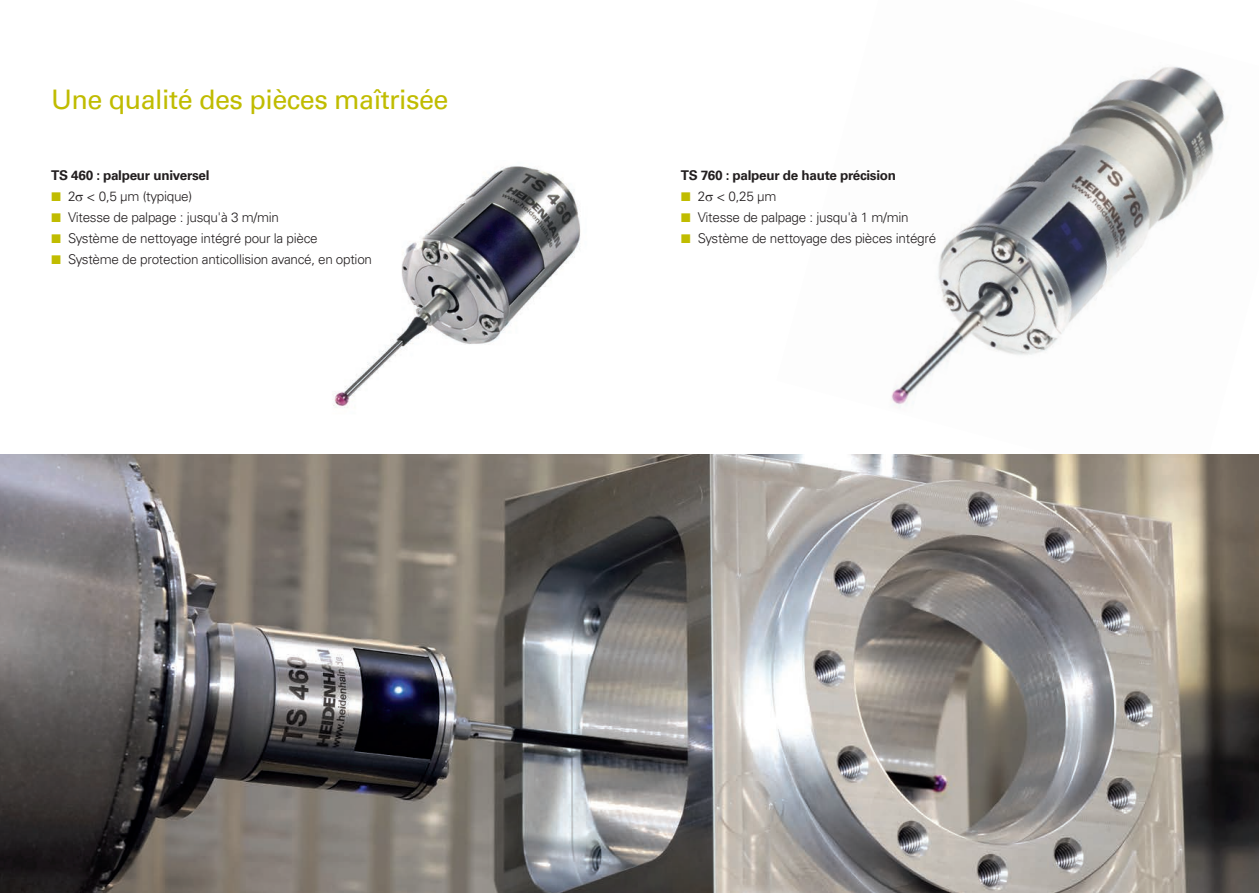
<style>
.page{position:relative;width:1259px;height:893px;background:#fff}
.page>*{position:absolute;margin:0;border:0;box-sizing:border-box;transform-origin:0 0}
.t1{font:27px "Univers LT Pro 55 Roman";letter-spacing:-.02em;color:#c0bc00}
.t2{font:300 13.5px/21px "Univers LT Pro 45";letter-spacing:-.02em;color:#231f20}
.t3{font:700 13.5px "Univers LT Pro 65";letter-spacing:-.02em;color:#231f20}
</style>
<div class="page">
<img style="left:776px;top:66px;width:483px;height:389px">
<img style="left:333px;top:166px;width:248px;height:242px">
<img style="left:0;top:455px;width:1259px;height:438px">
<h1 class="t1" style="left:51px;top:81px;width:399px">Une qualité des pièces maîtrisée</h1>
<p class="t3" style="left:51px;top:166px;width:160px">TS 460 : palpeur universel</p>
<p class="t2" style="left:68px;top:185px;width:305px">2 &lt; 0,5 µm (typique)<br>Vitesse de palpage : jusqu'à 3 m/min<br>Système de nettoyage intégré pour la pièce Système de protection anticollision avancé, en option</p>
<p class="t3" style="left:681px;top:166px;width:217px">TS 760 : palpeur de haute précision</p>
<p class="t2" style="left:698px;top:185px;width:240px">2 &lt; 0,25 µm<br>Vitesse de palpage : jusqu'à 1 m/min<br>Système de nettoyage des pièces intégré</p>
</div>
